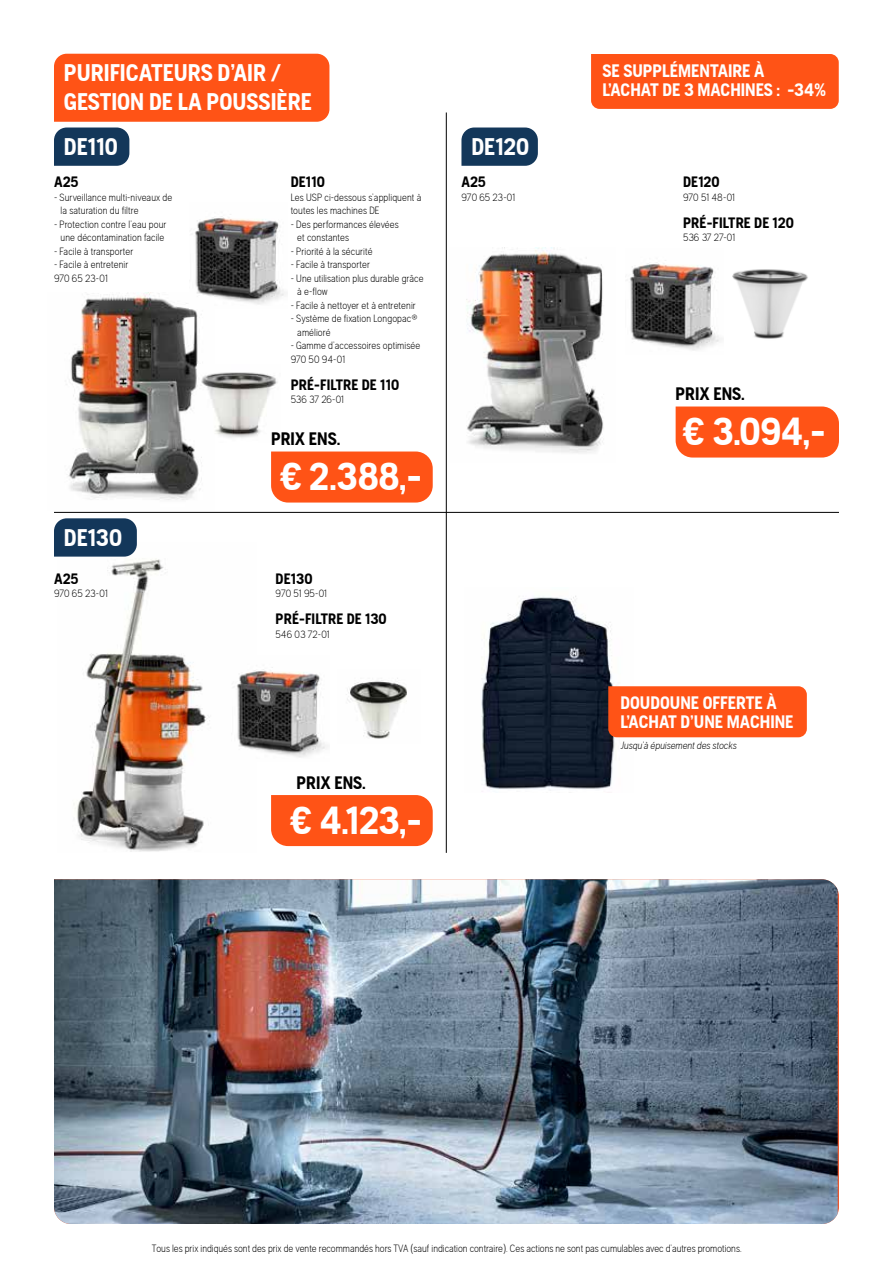
<style>
.page{position:relative;width:893px;height:1263px;background:#fff}
.page>*{position:absolute;margin:0;border:0;box-sizing:border-box;transform-origin:0 0}
.t1{font:700 39px "Husqvarna Gothic";letter-spacing:-.01em;color:#fff}
.t2{font:700 24px/28.8px "Husqvarna Gothic";color:#fff}
.t3{font:700 18px/19.5px "Husqvarna Gothic";color:#fff}
.t4{font:700 18px "Husqvarna Gothic";color:#000}
.t5{font:700 15px "Husqvarna Gothic";letter-spacing:.01em;color:#000}
.t6{font:300 10.5px/13.5px "Husqvarna Gothic";letter-spacing:.01em;color:#000}
.t7{font:italic 300 10.5px "Husqvarna Gothic";color:#000}
</style>
<div class="page">
<img style="left:73px;top:559px;width:137px;height:293px">
<div style="left:54px;top:128px;width:75px;height:38px;background:#13375a"></div>
<div style="left:54px;top:54px;width:275px;height:68px;background:#ff5316"></div>
<svg style="left:54px;top:518px;width:83px;height:39px;background:#1f4162"></svg>
<svg style="left:461px;top:128px;width:77px;height:38px;background:#1d4061"></svg>
<hr style="left:54px;top:512px;width:785px;height:1px;background:#000">
<div style="left:271px;top:795px;width:162px;height:51px;background:#ff5316"></div>
<div style="left:676px;top:406px;width:163px;height:51px;background:#ff5316"></div>
<hr style="left:446px;top:113px;width:1px;height:740px;background:#000">
<div style="left:591px;top:54px;width:248px;height:55px;background:#ff5316"></div>
<img style="left:66px;top:292px;width:136px;height:208px">
<img style="left:466px;top:247px;width:138px;height:206px">
<img style="left:190px;top:214px;width:95px;height:94px">
<img style="left:630px;top:260px;width:90px;height:91px">
<img style="left:237px;top:667px;width:89px;height:91px">
<img style="left:197px;top:365px;width:81px;height:77px">
<img style="left:732px;top:269px;width:76px;height:70px">
<img style="left:346px;top:678px;width:61px;height:61px">
<img style="left:481px;top:596px;width:152px;height:197px">
<div style="left:271px;top:451px;width:162px;height:51px;background:#ff5316"></div>
<img style="left:54px;top:879px;width:784px;height:345px">
<div style="left:608px;top:686px;width:199px;height:51px;background:#ff5316"></div>
<h2 class="t2" style="left:64px;top:58px;width:249px">PURIFICATEURS D’AIR /<br>GESTION DE LA POUSSIÈRE</h2>
<h2 class="t2" style="left:64px;top:132px;width:56px">DE110</h2>
<h3 class="t5" style="left:54px;top:173px;width:26px">A25</h3>
<p class="t6" style="left:61px;top:190px;width:113px;text-indent:-7px">- Surveillance multi-niveaux de la saturation du filtre</p>
<p class="t6" style="left:54px;top:217px;width:114px;text-align:center">- Protection contre l’eau pour une décontamination facile</p>
<p class="t6" style="left:54px;top:244px;width:81px">- Facile à transporter</p>
<p class="t6" style="left:54px;top:258px;width:76px">- Facile à entretenir<br>970 65 23-01</p>
<h2 class="t2" style="left:64px;top:523px;width:60px">DE130</h2>
<h3 class="t5" style="left:54px;top:570px;width:26px">A25</h3>
<p class="t6" style="left:54px;top:587px;width:55px">970 65 23-01</p>
<h3 class="t5" style="left:291px;top:173px;width:36px">DE110</h3>
<p class="t6" style="left:291px;top:190px;width:132px">Les USP ci-dessous s’appliquent à toutes les machines DE</p>
<p class="t6" style="left:297px;top:217px;width:103px;text-indent:-7px">- Des performances élevées et constantes</p>
<p class="t6" style="left:291px;top:244px;width:83px">- Priorité à la sécurité</p>
<p class="t6" style="left:291px;top:258px;width:81px">- Facile à transporter</p>
<p class="t6" style="left:297px;top:271px;width:128px;text-indent:-7px">- Une utilisation plus durable grâce à e-flow</p>
<p class="t6" style="left:291px;top:298px;width:127px">- Facile à nettoyer et à entretenir</p>
<p class="t6" style="left:297px;top:312px;width:122px;text-indent:-7px">- Système de fixation Longopac® amélioré</p>
<p class="t6" style="left:291px;top:339px;width:131px">- Gamme d’accessoires optimisée<br>970 50 94-01</p>
<h3 class="t5" style="left:291px;top:376px;width:110px">PRÉ-FILTRE DE 110</h3>
<p class="t6" style="left:291px;top:393px;width:55px">536 37 26-01</p>
<h3 class="t4" style="left:271px;top:428px;width:71px">PRIX ENS.</h3>
<h1 class="t1" style="left:281px;top:454px;width:143px">€ 2.388,-</h1>
<h3 class="t5" style="left:276px;top:570px;width:38px">DE130</h3>
<p class="t6" style="left:276px;top:587px;width:53px">970 51 95-01</p>
<h3 class="t5" style="left:276px;top:610px;width:113px">PRÉ-FILTRE DE 130</h3>
<p class="t6" style="left:276px;top:627px;width:56px">546 03 72-01</p>
<h2 class="t2" style="left:471px;top:132px;width:59px">DE120</h2>
<h3 class="t5" style="left:461px;top:173px;width:26px">A25</h3>
<p class="t6" style="left:461px;top:190px;width:55px">970 65 23-01</p>
<h3 class="t4" style="left:297px;top:772px;width:71px">PRIX ENS.</h3>
<h1 class="t1" style="left:290px;top:797px;width:133px">€ 4.123,-</h1>
<h3 class="t3" style="left:602px;top:61px;width:226px">SE SUPPLÉMENTAIRE À<br>L’ACHAT DE 3 MACHINES : -34%</h3>
<h3 class="t5" style="left:683px;top:173px;width:38px">DE120</h3>
<p class="t6" style="left:683px;top:190px;width:53px">970 51 48-01</p>
<h3 class="t5" style="left:683px;top:214px;width:112px">PRÉ-FILTRE DE 120</h3>
<p class="t6" style="left:683px;top:231px;width:54px">536 37 27-01</p>
<h3 class="t4" style="left:676px;top:383px;width:71px">PRIX ENS.</h3>
<h1 class="t1" style="left:683px;top:409px;width:144px">€ 3.094,-</h1>
<h3 class="t3" style="left:620px;top:692px;width:175px">DOUDOUNE OFFERTE À<br>L’ACHAT D’UNE MACHINE</h3>
<p class="t7" style="left:620px;top:740px;width:117px">Jusqu’à épuisement des stocks</p>
<p class="t6" style="left:152px;top:1241px;width:591px">Tous les prix indiqués sont des prix de vente recommandés hors TVA (sauf indication contraire). Ces actions ne sont pas cumulables avec d’autres promotions.</p>
</div>
